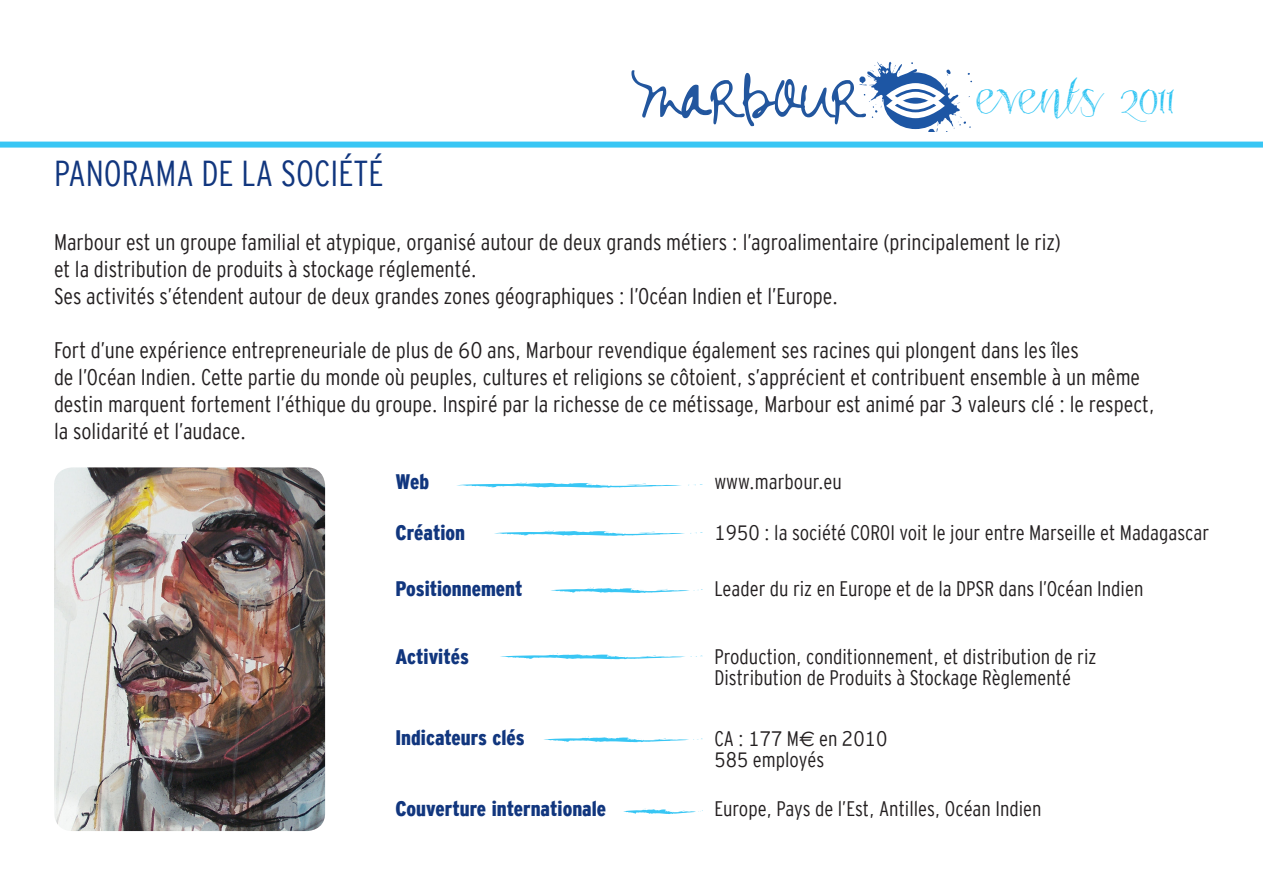
<style>
.page{position:relative;width:1263px;height:893px;background:#fff}
.page>*{position:absolute;margin:0;border:0;box-sizing:border-box;transform-origin:0 0}
.t1{font:50.25px "Jayne Script YOFF";color:#22569e}
.t2{font:44.7px "Roskrift";color:#2ec4f3}
.t3{font:36px "Interstate Cond Mono Lgt";color:#11367e}
.t4{font:22.5px/27px "Interstate Cond Mono Lgt";color:#231f20}
.t5{font:21px "Interstate Cond Mono Lgt";color:#231f20}
.t6{font:900 21px "Interstate Cond Mono";color:#11367e}
.s1{font-size:67.05px}
.s2{font-family:"Euro Sig"}
</style>
<div class="page">
<svg style="left:859px;top:61px;width:114px;height:71px"></svg>
<div style="left:0;top:142px;width:1263px;height:6px;background:#38c6f4"></div>
<svg style="left:457px;top:482px;width:246px;height:6px"></svg>
<svg style="left:494px;top:530px;width:209px;height:6px"></svg>
<svg style="left:500px;top:653px;width:203px;height:6px"></svg>
<svg style="left:544px;top:736px;width:159px;height:6px"></svg>
<svg style="left:623px;top:808px;width:80px;height:6px"></svg>
<svg style="left:550px;top:587px;width:153px;height:6px"></svg>
<img style="left:54px;top:467px;width:271px;height:364px">
<p class="t3" style="left:54px;top:153px;width:331px">PANORAMA DE LA SOCIÉTÉ</p>
<h1 class="t1" style="left:641px;top:70px;width:224px">M<span class="s1">a</span>RBOUR</h1>
<h2 class="t2" style="left:976px;top:70px;width:201px">events 2011</h2>
<p class="t4" style="left:54px;top:229px;width:1008px">Marbour est un groupe familial et atypique, organisé autour de deux grands métiers : l’agroalimentaire (principalement le riz) et la distribution de produits à stockage réglementé.<br>Ses activités s’étendent autour de deux grandes zones géographiques : l’Océan Indien et l’Europe.</p>
<p class="t4" style="left:54px;top:337px;width:1102px">Fort d’une expérience entrepreneuriale de plus de 60 ans, Marbour revendique également ses racines qui plongent dans les îles<br>de l’Océan Indien. Cette partie du monde où peuples, cultures et religions se côtoient, s’apprécient et contribuent ensemble à un même destin marquent fortement l’éthique du groupe. Inspiré par la richesse de ce métissage, Marbour est animé par 3 valeurs clé : le respect, la solidarité et l’audace.</p>
<p class="t6" style="left:395px;top:470px;width:35px">Web</p>
<p class="t5" style="left:714px;top:470px;width:129px">www.marbour.eu</p>
<p class="t5" style="left:714px;top:521px;width:496px">1950 : la société COROI voit le jour entre Marseille et Madagascar</p>
<p class="t5" style="left:714px;top:577px;width:430px">Leader du riz en Europe et de la DPSR dans l’Océan Indien</p>
<p class="t6" style="left:395px;top:521px;width:71px">Création</p>
<p class="t6" style="left:395px;top:577px;width:129px">Positionnement</p>
<p class="t6" style="left:395px;top:645px;width:75px">Activités</p>
<p class="t6" style="left:395px;top:726px;width:131px">Indicateurs clés</p>
<p class="t6" style="left:395px;top:797px;width:212px">Couverture internationale</p>
<p class="t5" style="left:714px;top:645px;width:384px">Production, conditionnement, et distribution de riz</p>
<p class="t5" style="left:714px;top:666px;width:358px">Distribution de Produits à Stockage Règlementé</p>
<p class="t5" style="left:714px;top:726px;width:174px">CA : 177 M<span class="s2">€</span> en 2010</p>
<p class="t5" style="left:714px;top:747px;width:111px">585 employés</p>
<p class="t5" style="left:714px;top:797px;width:329px">Europe, Pays de l’Est, Antilles, Océan Indien</p>
</div>
